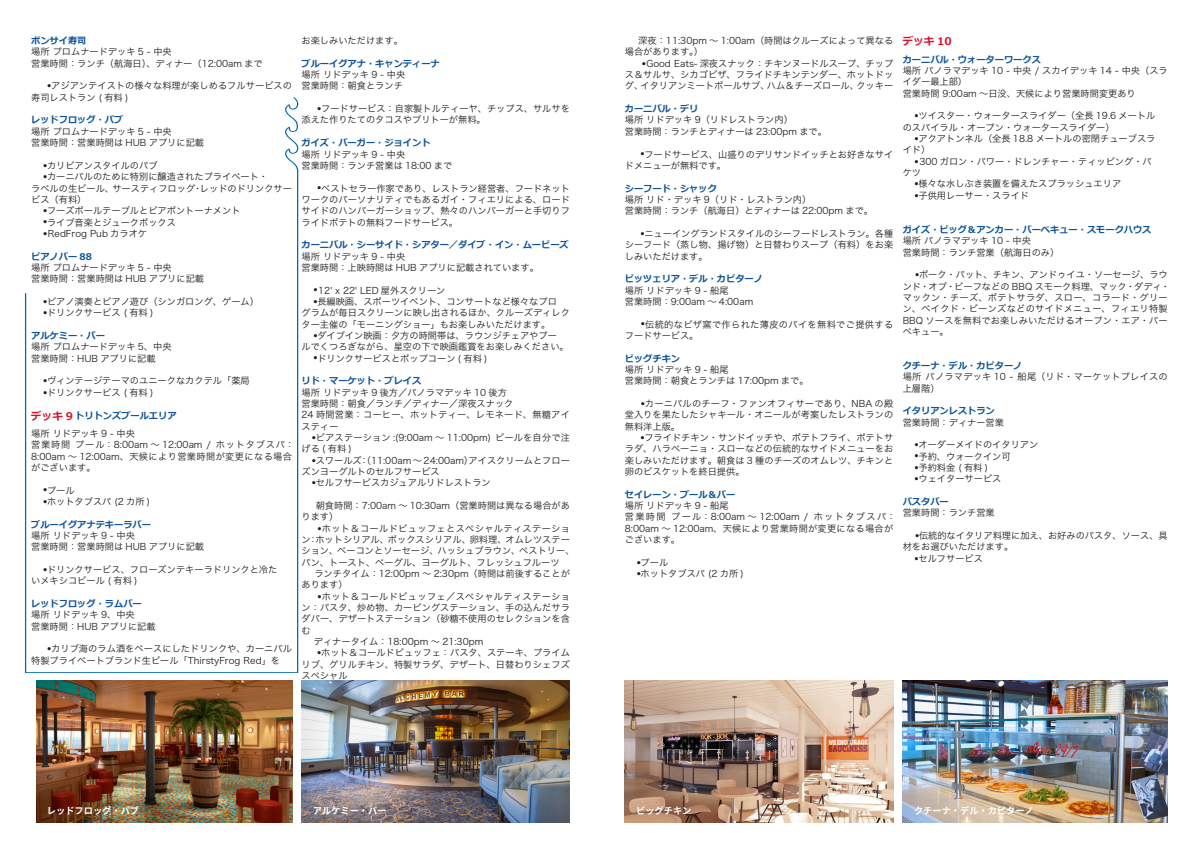
<style>
.page{position:relative;width:1191px;height:842px;background:#fff}
.page>*{position:absolute;margin:0;border:0;box-sizing:border-box;transform-origin:0 0}
.t1{font:700 10.6px "Meiryo";color:#dc1125}
.t2{font:9.2px/11.3px "Hira Kaku Pro W3";color:#231f20}
.t3{font:700 9.2px "Meiryo";color:#10559a}
.t4{font:9.2px/11.3px "Hira Kaku Pro W3";letter-spacing:.04em;color:#231f20}
.t5{font:9.2px/11.3px "Hira Kaku Pro W3";letter-spacing:.03em;color:#231f20}
.t6{font:9.2px/11.3px "Hira Kaku Pro W3";letter-spacing:.035em;color:#231f20}
.t7{font:700 9.2px "Source Han Sans JP";color:#fff}
.t8{font:9.2px/11.3px "Hira Kaku Pro W3";letter-spacing:.025em;color:#231f20}
.t9{font:3.5px "Hira Kaku Pro W3";color:#231f20}
.s1{font-size:10.6px;color:#dc1125}
</style>
<div class="page">
<img style="left:36px;top:680px;width:256px;height:142px">
<img style="left:301px;top:680px;width:269px;height:142px">
<img style="left:625px;top:680px;width:268px;height:142px">
<img style="left:902px;top:680px;width:265px;height:142px">
<svg style="left:25px;top:171px;width:273px;height:502px"></svg>
<svg style="left:285px;top:97px;width:13px;height:74px"></svg>
<p class="t3" style="left:31px;top:34px;width:57px">ボンサイ寿司</p>
<p class="t2" style="left:31px;top:46px;width:233px">場所 プロムナードデッキ 5 - 中央<br>営業時間：ランチ（航海日）、ディナー（12:00am まで</p>
<p class="t2" style="left:31px;top:80px;width:262px;text-indent:16px"><sup>●</sup>アジアンテイストの様々な料理が楽しめるフルサービスの寿司レストラン ( 有料 )</p>
<p class="t3" style="left:31px;top:114px;width:94px">レッドフロッグ・パブ</p>
<p class="t2" style="left:31px;top:125px;width:174px">場所 プロムナードデッキ 5 - 中央<br>営業時間：営業時間は HUB アプリに記載</p>
<p class="t2" style="left:43px;top:159px;width:116px"><sup>●</sup>カリビアンスタイルのパブ</p>
<p class="t2" style="left:31px;top:170px;width:262px;text-indent:12px"><sup>●</sup>カーニバルのために特別に醸造されたプライベート・<br>ラベルの生ビール、サースティフロッグ・レッドのドリンクサービス（有料）</p>
<p class="t2" style="left:43px;top:204px;width:199px"><sup>●</sup>フーズボールテーブルとビアポントーナメント</p>
<p class="t2" style="left:43px;top:216px;width:134px"><sup>●</sup>ライブ音楽とジュークボックス</p>
<p class="t2" style="left:43px;top:227px;width:105px"><sup>●</sup> RedFrog Pub カラオケ</p>
<p class="t3" style="left:31px;top:250px;width:62px">ピアノバー 88</p>
<p class="t2" style="left:31px;top:261px;width:174px">場所 プロムナードデッキ 5 - 中央<br>営業時間：営業時間は HUB アプリに記載</p>
<p class="t2" style="left:43px;top:295px;width:217px"><sup>●</sup>ピアノ演奏とピアノ遊び（シンガロング、ゲーム）</p>
<p class="t2" style="left:43px;top:306px;width:111px"><sup>●</sup>ドリンクサービス ( 有料 )</p>
<p class="t3" style="left:31px;top:329px;width:75px">アルケミー・バー</p>
<p class="t2" style="left:31px;top:340px;width:142px">場所 プロムナードデッキ 5、中央営業時間：HUB アプリに記載</p>
<p class="t2" style="left:43px;top:375px;width:208px"><sup>●</sup>ヴィンテージテーマのユニークなカクテル「薬局</p>
<p class="t2" style="left:43px;top:386px;width:111px"><sup>●</sup>ドリンクサービス ( 有料 )</p>
<p class="t3" style="left:31px;top:409px;width:147px"><span class="s1">デッキ 9</span> トリトンズプールエリア</p>
<p class="t4" style="left:31px;top:427px;width:265px">場所 リドデッキ 9 - 中央<br>営業時間 プール：8:00am ～ 12:00am / ホットタブスパ：<br>8:00am ～ 12:00am、天候により営業時間が変更になる場合がございます。</p>
<p class="t2" style="left:43px;top:484px;width:33px"><sup>●</sup>プール</p>
<p class="t2" style="left:43px;top:495px;width:108px"><sup>●</sup>ホットタブスパ (2 カ所 )</p>
<p class="t3" style="left:31px;top:518px;width:121px">ブルーイグアナテキーラバー</p>
<p class="t2" style="left:31px;top:529px;width:174px">場所 リドデッキ 9 - 中央<br>営業時間：営業時間は HUB アプリに記載</p>
<p class="t2" style="left:31px;top:563px;width:248px;text-indent:12px"><sup>●</sup>ドリンクサービス、フローズンテキーラドリンクと冷たいメキシコビール ( 有料 )</p>
<p class="t3" style="left:31px;top:597px;width:112px">レッドフロッグ・ラムバー</p>
<p class="t2" style="left:31px;top:609px;width:126px">場所 リドデッキ 9、中央<br>営業時間：HUB アプリに記載</p>
<p class="t2" style="left:31px;top:643px;width:262px;text-indent:16px"><sup>●</sup>カリブ海のラム酒をベースにしたドリンクや、カーニバル特製プライベートブランド生ビール「ThirstyFrog Red」を</p>
<p class="t2" style="left:301px;top:34px;width:103px">お楽しみいただけます。</p>
<p class="t3" style="left:301px;top:57px;width:140px">ブルーイグアナ・キャンティーナ</p>
<p class="t2" style="left:301px;top:68px;width:105px">場所 リドデッキ 9 - 中央営業時間：朝食とランチ</p>
<p class="t2" style="left:301px;top:102px;width:270px;text-indent:16px"><sup>●</sup>フードサービス：自家製トルティーヤ、チップス、サルサを添えた作りたてのタコスやブリトーが無料。</p>
<p class="t3" style="left:301px;top:136px;width:130px">ガイズ・バーガー・ジョイント</p>
<p class="t2" style="left:301px;top:148px;width:152px">場所 リドデッキ 9 - 中央<br>営業時間：ランチ営業は 18:00 まで</p>
<p class="t2" style="left:301px;top:182px;width:270px;text-align:justify;text-indent:16px"><sup>●</sup>ベストセラー作家であり、レストラン経営者、フードネットワークのパーソナリティでもあるガイ・フィエリによる、ロードサイドのハンバーガーショップ、熱々のハンバーガーと手切りフライドポテトの無料フードサービス。</p>
<p class="t3" style="left:301px;top:238px;width:269px">カーニバル・シーサイド・シアター／ダイブ・イン・ムービーズ</p>
<p class="t2" style="left:301px;top:250px;width:239px">場所 リドデッキ 9 - 中央<br>営業時間：上映時間は HUB アプリに記載されています。</p>
<p class="t2" style="left:314px;top:284px;width:133px"><sup>●</sup> 12' x 22' LED 屋外スクリーン</p>
<p class="t2" style="left:301px;top:295px;width:270px;text-indent:12px"><sup>●</sup>長編映画、スポーツイベント、コンサートなど様々なプロ<br>グラムが毎日スクリーンに映し出されるほか、クルーズディレクター主催の「モーニングショー」もお楽しみいただけます。</p>
<p class="t2" style="left:301px;top:329px;width:269px;text-align:center"><sup>●</sup>ダイブイン映画：夕方の時間帯は、ラウンジチェアやプー<br>ルでくつろぎながら、星空の下で映画鑑賞をお楽しみください。</p>
<p class="t2" style="left:314px;top:352px;width:175px"><sup>●</sup>ドリンクサービスとポップコーン ( 有料 )</p>
<p class="t3" style="left:301px;top:374px;width:121px">リド・マーケット・プレイス</p>
<p class="t2" style="left:301px;top:386px;width:270px">場所 リドデッキ 9 後方／パノラマデッキ 10 後方<br>営業時間：朝食／ランチ／ディナー／深夜スナック<br>24 時間営業：コーヒー、ホットティー、レモネード、無糖アイスティー</p>
<p class="t9" style="left:301px;top:434px;width:16px">　　　●</p>
<p class="t2" style="left:301px;top:431px;width:270px;text-indent:14px">ビアステーション :(9:00am ～ 11:00pm) ビールを自分で注げる(有料)</p>
<p class="t9" style="left:301px;top:457px;width:16px">　　　●</p>
<p class="t2" style="left:316px;top:454px;width:256px">スワールズ：（11:00am ～ 24:00am）アイスクリームとフロー</p>
<p class="t2" style="left:301px;top:465px;width:140px">ズンヨーグルトのセルフサービス</p>
<p class="t2" style="left:316px;top:477px;width:177px">セルフサービスカジュアルリドレストラン</p>
<p class="t2" style="left:301px;top:499px;width:270px;text-indent:14px">朝食時間：7:00am ～ 10:30am（営業時間は異なる場合があります）</p>
<p class="t2" style="left:301px;top:522px;width:274px;text-indent:16px"><sup>●</sup>ホット＆コールドビュッフェとスペシャルティステーション：ホットシリアル、ボックスシリアル、卵料理、オムレツステーション、ベーコンとソーセージ、ハッシュブラウン、ペストリー、パン、トースト、ベーグル、ヨーグルト、フレッシュフルーツ</p>
<p class="t2" style="left:301px;top:567px;width:270px;text-indent:13px">ランチタイム：12:00pm ～ 2:30pm（時間は前後することがあります）</p>
<p class="t6" style="left:318px;top:590px;width:253px"><sup>●</sup>ホット＆コールドビュッフェ／スペシャルティステーショ</p>
<p class="t2" style="left:301px;top:601px;width:270px">ン：パスタ、炒め物、カービングステーション、手の込んだサラ</p>
<p class="t2" style="left:301px;top:613px;width:270px">ダバー、デザートステーション（砂糖不使用のセレクションを含</p>
<p class="t2" style="left:301px;top:624px;width:11px">む</p>
<p class="t2" style="left:314px;top:635px;width:171px">ディナータイム：18:00pm ～ 21:30pm</p>
<p class="t2" style="left:301px;top:647px;width:270px;text-align:justify;text-indent:16px"><sup>●</sup>ホット＆コールドビュッフェ：パスタ、ステーキ、プライムリブ、グリルチキン、特製サラダ、デザート、日替わりシェフズスペシャル</p>
<p class="t2" style="left:625px;top:34px;width:270px;text-indent:13px">深夜：11:30pm ～ 1:00am（時間はクルーズによって異なる場合があります。）</p>
<p class="t2" style="left:625px;top:57px;width:270px;text-align:justify;text-indent:17px"><sup>●</sup> Good Eats- 深夜スナック：チキンヌードルスープ、チップス＆サルサ、シカゴピザ、フライドチキンテンダー、ホットドッグ、イタリアンミートボールサブ、ハム＆チーズロール、クッキー</p>
<p class="t3" style="left:625px;top:102px;width:75px">カーニバル・デリ</p>
<p class="t2" style="left:625px;top:114px;width:204px">場所 リドデッキ 9（リドレストラン内）<br>営業時間：ランチとディナーは 23:00pm まで。</p>
<p class="t2" style="left:625px;top:148px;width:270px;text-indent:16px"><sup>●</sup>フードサービス、山盛りのデリサンドイッチとお好きなサイドメニューが無料です。</p>
<p class="t3" style="left:625px;top:182px;width:94px">シーフード・シャック</p>
<p class="t2" style="left:625px;top:193px;width:250px">場所 リド・デッキ 9（リド・レストラン内）<br>営業時間：ランチ（航海日）とディナーは 22:00pm まで。</p>
<p class="t2" style="left:625px;top:227px;width:270px;text-align:justify;text-indent:16px"><sup>●</sup>ニューイングランドスタイルのシーフードレストラン。各種シーフード（蒸し物、揚げ物）と日替わりスープ（有料）をお楽しみいただけます。</p>
<p class="t3" style="left:625px;top:272px;width:140px">ピッツェリア・デル・カピターノ</p>
<p class="t2" style="left:625px;top:284px;width:130px">場所 リドデッキ 9 - 船尾<br>営業時間：9:00am ～ 4:00am</p>
<p class="t6" style="left:625px;top:318px;width:270px;text-indent:16px"><sup>●</sup>伝統的なピザ窯で作られた薄皮のパイを無料でご提供するフードサービス。</p>
<p class="t3" style="left:625px;top:352px;width:57px">ビッグチキン</p>
<p class="t2" style="left:625px;top:363px;width:185px">場所 リドデッキ 9 - 船尾<br>営業時間：朝食とランチは 17:00pm まで。</p>
<p class="t2" style="left:625px;top:397px;width:270px;text-align:justify;text-indent:16px"><sup>●</sup>カーニバルのチーフ・ファンオフィサーであり、NBA の殿堂入りを果たしたシャキール・オニールが考案したレストランの無料洋上版。</p>
<p class="t2" style="left:625px;top:431px;width:270px;text-align:justify;text-indent:16px"><sup>●</sup>フライドチキン・サンドイッチや、ポテトフライ、ポテトサラダ、ハラペーニョ・スローなどの伝統的なサイドメニューをお楽しみいただけます。朝食は 3 種のチーズのオムレツ、チキンと卵のビスケットを終日提供。</p>
<p class="t3" style="left:625px;top:488px;width:112px">セイレーン・プール＆バー</p>
<p class="t5" style="left:625px;top:499px;width:272px">場所 リドデッキ 9 - 船尾<br>営業時間 プール：8:00am ～ 12:00am / ホットタブスパ：<br>8:00am ～ 12:00am、天候により営業時間が変更になる場合がございます。</p>
<p class="t2" style="left:637px;top:556px;width:33px"><sup>●</sup>プール</p>
<p class="t2" style="left:637px;top:567px;width:108px"><sup>●</sup>ホットタブスパ (2 カ所 )</p>
<p class="t1" style="left:902px;top:34px;width:50px">デッキ 10</p>
<p class="t3" style="left:902px;top:53px;width:140px">カーニバル・ウォーターワークス</p>
<p class="t2" style="left:902px;top:64px;width:267px">場所 パノラマデッキ 10 - 中央 / スカイデッキ 14 - 中央（スライダー最上部）<br>営業時間 9:00am ～日没、天候により営業時間変更あり</p>
<p class="t2" style="left:902px;top:110px;width:254px;text-indent:12px"><sup>●</sup>ツイスター・ウォータースライダー（全長 19.6 メートルのスパイラル・オープン・ウォータースライダー）</p>
<p class="t2" style="left:902px;top:132px;width:254px;text-indent:12px"><sup>●</sup>アクアトンネル（全長 18.8 メートルの密閉チューブスライド）</p>
<p class="t2" style="left:902px;top:155px;width:251px;text-indent:12px"><sup>●</sup> 300 ガロン・パワー・ドレンチャー・ティッピング・バケツ</p>
<p class="t2" style="left:915px;top:178px;width:208px"><sup>●</sup>様々な水しぶき装置を備えたスプラッシュエリア</p>
<p class="t2" style="left:915px;top:189px;width:116px"><sup>●</sup>子供用レーサー・スライド</p>
<p class="t3" style="left:902px;top:223px;width:250px">ガイズ・ピッグ＆アンカー・バーベキュー・スモークハウス</p>
<p class="t2" style="left:902px;top:234px;width:158px">場所 パノラマデッキ 10 - 中央<br>営業時間：ランチ営業（航海日のみ）</p>
<p class="t2" style="left:902px;top:268px;width:269px;text-indent:13px"><sup>●</sup>ポーク・バット、チキン、アンドゥイユ・ソーセージ、ラウンド・オブ・ビーフなどの BBQ スモーク料理、マック・ダディ・マックン・チーズ、ポテトサラダ、スロー、コラード・グリーン、ベイクド・ビーンズなどのサイドメニュー、フィエリ特製<br>BBQ ソースを無料でお楽しみいただけるオープン・エア・バーベキュー。</p>
<p class="t3" style="left:902px;top:359px;width:121px">クチーナ・デル・カピターノ</p>
<p class="t8" style="left:902px;top:370px;width:266px">場所 パノラマデッキ 10 - 船尾（リド・マーケットプレイスの上層階）</p>
<p class="t3" style="left:902px;top:404px;width:94px">イタリアンレストラン</p>
<p class="t2" style="left:902px;top:416px;width:103px">営業時間：ディナー営業</p>
<p class="t2" style="left:915px;top:438px;width:125px"><sup>●</sup>オーダーメイドのイタリアン</p>
<p class="t2" style="left:915px;top:450px;width:97px"><sup>●</sup>予約、ウォークイン可</p>
<p class="t2" style="left:915px;top:461px;width:75px"><sup>●</sup>予約料金 ( 有料 )</p>
<p class="t2" style="left:915px;top:472px;width:88px"><sup>●</sup>ウェイターサービス</p>
<p class="t3" style="left:902px;top:495px;width:48px">パスタバー</p>
<p class="t2" style="left:902px;top:506px;width:94px">営業時間：ランチ営業</p>
<p class="t2" style="left:902px;top:529px;width:267px;text-indent:13px"><sup>●</sup>伝統的なイタリア料理に加え、お好みのパスタ、ソース、具材をお選びいただけます。</p>
<p class="t2" style="left:915px;top:552px;width:70px"><sup>●</sup>セルフサービス</p>
<p class="t7" style="left:47px;top:805px;width:94px">レッドフロッグ・パブ</p>
<p class="t7" style="left:313px;top:805px;width:75px">アルケミー・バー</p>
<p class="t7" style="left:636px;top:805px;width:57px">ビッグチキン</p>
<p class="t7" style="left:914px;top:805px;width:121px">クチーナ・デル・カピターノ</p>
</div>
